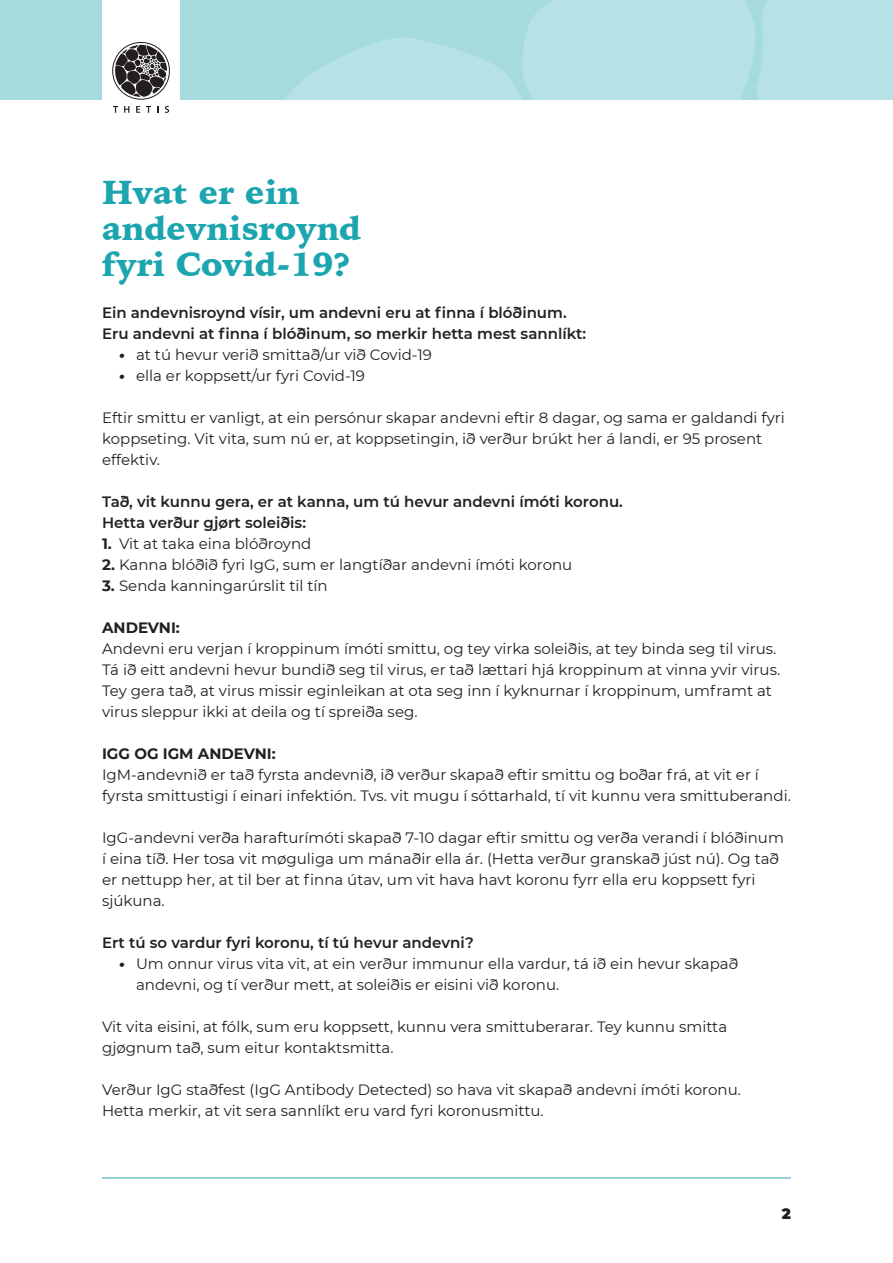
<style>
.page{position:relative;width:893px;height:1263px;background:#fff}
.page>*{position:absolute;margin:0;border:0;box-sizing:border-box;transform-origin:0 0}
.t1{font:900 33px "Iowan Old Style";color:#1ca5af}
.t2{font:15px/21px "Montserrat";color:#231f20}
.t3{font:600 15px/21px "Montserrat";color:#231f20}
.t4{font:700 15px "Montserrat";color:#231f20}
.t5{font:900 15px "Montserrat";color:#231f20}
.s1{font-weight:800;font-style:italic}
.s2{font-weight:700}
</style>
<div class="page">
<div style="left:0;top:0;width:893px;height:99px;background:#a5dbdf"></div>
<hr style="left:102px;top:1178px;width:689px;height:1px;background:#1ca5af">
<svg style="left:253px;top:38px;width:266px;height:62px;fill:#b6e2e5"></svg>
<div style="left:519px;top:0;width:374px;height:100px;background:#b6e2e5"></div>
<div style="left:102px;top:0;width:78px;height:124px;background:#fff"></div>
<svg style="left:112px;top:42px;width:58px;height:71px"></svg>
<p class="t1" style="left:102px;top:170px;width:199px">Hvat er ein</p>
<p class="t1" style="left:102px;top:206px;width:261px">andevnisroynd</p>
<p class="t1" style="left:102px;top:242px;width:250px">fyri Covid-19?</p>
<p class="t3" style="left:102px;top:302px;width:486px">Ein andevnisroynd vísir, um andevni eru at finna í blóðinum.<br>Eru andevni at finna í blóðinum, so merkir hetta mest sannlíkt:</p>
<p class="t2" style="left:119px;top:344px;width:314px"><span class="s1">•</span> at tú hevur verið smittað/ur við Covid-19</p>
<p class="t2" style="left:119px;top:365px;width:247px"><span class="s1">•</span> ella er koppsett/ur fyri Covid-19</p>
<p class="t2" style="left:102px;top:407px;width:684px">Eftir smittu er vanligt, at ein persónur skapar andevni eftir 8 dagar, og sama er galdandi fyri koppseting. Vit vita, sum nú er, at koppsetingin, ið verður brúkt her á landi, er 95 prosent effektiv.</p>
<p class="t3" style="left:102px;top:491px;width:522px">Tað, vit kunnu gera, er at kanna, um tú hevur andevni ímóti koronu.</p>
<p class="t3" style="left:102px;top:512px;width:205px">Hetta verður gjørt soleiðis:</p>
<p class="t2" style="left:102px;top:533px;width:211px"><span class="s2">1.</span> Vit at taka eina blóðroynd</p>
<p class="t2" style="left:102px;top:554px;width:472px"><span class="s2">2.</span> Kanna blóðið fyri IgG, sum er langtíðar andevni ímóti koronu</p>
<p class="t2" style="left:102px;top:575px;width:227px"><span class="s2">3.</span> Senda kanningarúrslit til tín</p>
<p class="t4" style="left:102px;top:617px;width:79px">ANDEVNI:</p>
<p class="t2" style="left:102px;top:638px;width:680px">Andevni eru verjan í kroppinum ímóti smittu, og tey virka soleiðis, at tey binda seg til virus.<br>Tá ið eitt andevni hevur bundið seg til virus, er tað lættari hjá kroppinum at vinna yvir virus.<br>Tey gera tað, at virus missir eginleikan at ota seg inn í kyknurnar í kroppinum, umframt at virus sleppur ikki at deila og tí spreiða seg.</p>
<p class="t4" style="left:102px;top:743px;width:175px">IGG OG IGM ANDEVNI:</p>
<p class="t2" style="left:102px;top:764px;width:690px">IgM-andevnið er tað fyrsta andevnið, ið verður skapað eftir smittu og boðar frá, at vit er í fyrsta smittustigi í einari infektión. Tvs. vit mugu í sóttarhald, tí vit kunnu vera smittuberandi.</p>
<p class="t2" style="left:102px;top:827px;width:683px">IgG-andevni verða harafturímóti skapað 7-10 dagar eftir smittu og verða verandi í blóðinum í eina tíð. Her tosa vit møguliga um mánaðir ella ár. (Hetta verður granskað júst nú). Og tað er nettupp her, at til ber at finna útav, um vit hava havt koronu fyrr ella eru koppsett fyri sjúkuna.</p>
<p class="t3" style="left:102px;top:932px;width:373px">Ert tú so vardur fyri koronu, tí tú hevur andevni?</p>
<p class="t2" style="left:136px;top:953px;width:604px;text-indent:-17px"><span class="s1">•</span> Um onnur virus vita vit, at ein verður immunur ella vardur, tá ið ein hevur skapað andevni, og tí verður mett, at soleiðis er eisini við koronu.</p>
<p class="t2" style="left:102px;top:1016px;width:627px">Vit vita eisini, at fólk, sum eru koppsett, kunnu vera smittuberarar. Tey kunnu smitta gjøgnum tað, sum eitur kontaktsmitta.</p>
<p class="t2" style="left:102px;top:1079px;width:640px">Verður IgG staðfest (IgG Antibody Detected) so hava vit skapað andevni ímóti koronu.<br>Hetta merkir, at vit sera sannlíkt eru vard fyri koronusmittu.</p>
<p class="t5" style="left:782px;top:1203px;width:11px">2</p>
</div>
